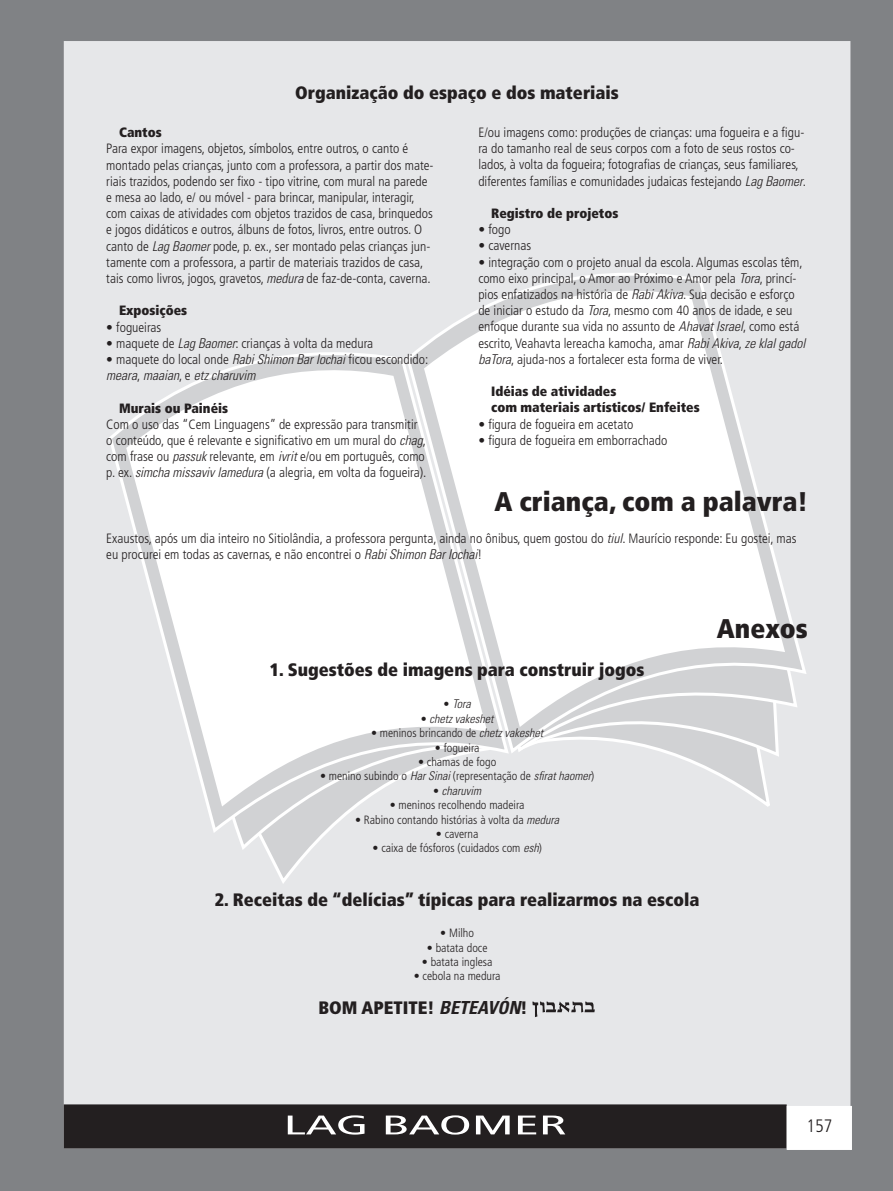
<style>
.page{position:relative;width:893px;height:1191px;background:#808285}
.page>*{position:absolute;margin:0;border:0;box-sizing:border-box;transform-origin:0 0}
.t1{font:900 condensed 27px "Frutiger";color:#231f20}
.t2{font:condensed 27px "Frutiger";color:#fff;scale:2 1}
.t3{font:900 condensed 18px "Frutiger";color:#231f20}
.t4{font:300 condensed 18px "Frutiger";color:#231f20}
.t5{font:300 condensed 13.5px/16.2px "Frutiger";color:#231f20}
.t6{font:900 condensed 13.5px/16.2px "Frutiger";color:#231f20}
.t7{font:italic 300 condensed 13.5px "Univers";color:#231f20}
.t8{font:300 condensed 12px "Frutiger";color:#231f20}
.t9{font:italic 300 condensed 12px "Univers";color:#231f20}
.s1{font-family:"Univers";font-style:italic}
.s2{font-family:"Frutiger";font-style:normal}
.s3{font-family:"Univers";font-weight:700;font-style:italic}
</style>
<div class="page">
<div style="left:65px;top:42px;width:785px;height:1105px;background:#e6e7e9"></div>
<div style="left:65px;top:1105px;width:721px;height:42px;background:#231f20"></div>
<div style="left:64px;top:1104px;width:723px;height:44px;border:2px solid #231f20"></div>
<div style="left:787px;top:1106px;width:64px;height:43px;background:#fff"></div>
<svg style="left:267px;top:852px;width:42px;height:32px"></svg>
<svg style="left:238px;top:835px;width:87px;height:17px"></svg>
<svg style="left:109px;top:352px;width:295px;height:483px"></svg>
<svg style="left:124px;top:361px;width:333px;height:448px"></svg>
<svg style="left:683px;top:759px;width:87px;height:48px"></svg>
<svg style="left:404px;top:273px;width:402px;height:483px"></svg>
<svg style="left:421px;top:281px;width:366px;height:448px;background:#f3f4f4"></svg>
<svg style="left:532px;top:1001px;width:63px;height:16px"></svg>
<h2 class="t3" style="left:295px;top:82px;width:325px">Organização do espaço e dos materiais</h2>
<p class="t6" style="left:119px;top:124px;width:44px">Cantos</p>
<p class="t5" style="left:106px;top:141px;width:329px">Para expor imagens, objetos, símbolos, entre outros, o canto é montado pelas crianças, junto com a professora, a partir dos mate&shy;riais trazidos, podendo ser fixo - tipo vitrine, com mural na parede e mesa ao lado, e/ ou móvel - para brincar, manipular, interagir, com caixas de atividades com objetos trazidos de casa, brinquedos e jogos didáticos e outros, álbuns de fotos, livros, entre outros. O canto de <span class="s1">Lag Baomer</span> pode, p. ex., ser montado pelas crianças jun&shy;tamente com a professora, a partir de materiais trazidos de casa, tais como livros, jogos, gravetos, <span class="s1">medura</span> de faz-de-conta, caverna.</p>
<p class="t6" style="left:119px;top:302px;width:70px">Exposições</p>
<p class="t5" style="left:106px;top:319px;width:57px">• fogueiras</p>
<p class="t5" style="left:106px;top:335px;width:268px">• maquete de <span class="s1">Lag Baomer</span>: crianças à volta da medura</p>
<p class="t5" style="left:106px;top:351px;width:323px">• maquete do local onde <span class="s1">Rabi Shimon Bar Iochai</span> ficou escondido:</p>
<p class="t7" style="left:106px;top:367px;width:151px">meara<span class="s2">,</span> maaian<span class="s2">, e</span> etz charuvim</p>
<p class="t6" style="left:119px;top:400px;width:111px">Murais ou Painéis</p>
<p class="t5" style="left:106px;top:416px;width:322px">Com o uso das “Cem Linguagens” de expressão para transmitir o conteúdo, que é relevante e significativo em um mural do <span class="s1">chag</span>, com frase ou <span class="s1">passuk</span> relevante, em <span class="s1">ivrit</span> e/ou em português, como p. ex. <span class="s1">simcha missaviv lamedura</span> (a alegria, em volta da fogueira).</p>
<p class="t5" style="left:478px;top:124px;width:329px">E/ou imagens como: produções de crianças: uma fogueira e a figu&shy;ra do tamanho real de seus corpos com a foto de seus rostos co&shy;lados, à volta da fogueira; fotografias de crianças, seus familiares, diferentes famílias e comunidades judaicas festejando <span class="s1">Lag Baomer</span>.</p>
<p class="t6" style="left:491px;top:205px;width:129px">Registro de projetos</p>
<p class="t5" style="left:478px;top:222px;width:34px">• fogo</p>
<p class="t5" style="left:478px;top:238px;width:54px">• cavernas</p>
<p class="t5" style="left:478px;top:254px;width:329px">• integração com o projeto anual da escola. Algumas escolas têm, como eixo principal, o Amor ao Próximo e Amor pela <span class="s1">Tora</span>, princí&shy;pios enfatizados na história de <span class="s1">Rabi Akiva</span>. Sua decisão e esforço de iniciar o estudo da <span class="s1">Tora</span>, mesmo com 40 anos de idade, e seu enfoque durante sua vida no assunto de <span class="s1">Ahavat Israel</span>, como está escrito, Veahavta lereacha kamocha, amar <span class="s1">Rabi Akiva</span>, <span class="s1">ze klal gadol baTora</span>, ajuda-nos a fortalecer esta forma de viver.</p>
<p class="t6" style="left:491px;top:383px;width:210px">Idéias de atividades<br>com materiais artísticos/ Enfeites</p>
<p class="t5" style="left:478px;top:416px;width:156px">• figura de fogueira em acetato</p>
<p class="t5" style="left:478px;top:432px;width:191px">• figura de fogueira em emborrachado</p>
<h1 class="t1" style="left:494px;top:485px;width:315px">A criança, com a palavra!</h1>
<p class="t5" style="left:106px;top:530px;width:692px">Exaustos, após um dia inteiro no Sitiolândia, a professora pergunta, ainda no ônibus, quem gostou do <span class="s1">tiul</span>. Maurício responde: Eu gostei, mas eu procurei em todas as cavernas, e não encontrei o <span class="s1">Rabi Shimon Bar Iochai</span>!</p>
<h2 class="t3" style="left:270px;top:658px;width:376px">1. Sugestões de imagens para construir jogos</h2>
<p class="t9" style="left:443px;top:697px;width:29px"><span class="s2">•</span> Tora</p>
<p class="t9" style="left:421px;top:711px;width:74px"><span class="s2">•</span> chetz vakeshet</p>
<p class="t8" style="left:371px;top:726px;width:174px">• meninos brincando de <span class="s1">chetz vakeshet</span></p>
<p class="t8" style="left:435px;top:740px;width:46px">• fogueira</p>
<p class="t8" style="left:418px;top:755px;width:80px">• chamas de fogo</p>
<p class="t8" style="left:320px;top:769px;width:276px">• menino subindo o <span class="s1">Har Sinai</span> (representação de <span class="s1">sfirat haomer</span>)</p>
<p class="t9" style="left:433px;top:783px;width:50px"><span class="s2">•</span> charuvim</p>
<p class="t8" style="left:390px;top:798px;width:136px">• meninos recolhendo madeira</p>
<p class="t8" style="left:355px;top:812px;width:206px">• Rabino contando histórias à volta da <span class="s1">medura</span></p>
<p class="t8" style="left:436px;top:827px;width:44px">• caverna</p>
<p class="t8" style="left:372px;top:841px;width:171px">• caixa de fósforos (cuidados com <span class="s1">esh</span>)</p>
<h2 class="t3" style="left:215px;top:889px;width:486px">2. Receitas de “delícias” típicas para realizarmos na escola</h2>
<p class="t8" style="left:440px;top:926px;width:35px">• Milho</p>
<p class="t8" style="left:427px;top:940px;width:62px">• batata doce</p>
<p class="t8" style="left:422px;top:955px;width:72px">• batata inglesa</p>
<p class="t8" style="left:414px;top:969px;width:88px">• cebola na medura</p>
<h2 class="t3" style="left:318px;top:996px;width:210px">BOM APETITE! <span class="s3">BETEAVÓN</span>!</h2>
<h1 class="t1" style="left:717px;top:612px;width:92px">Anexos</h1>
<h1 class="t2" style="left:284px;top:1109px;width:143px">LAG BAOMER</h1>
<h2 class="t4" style="left:806px;top:1115px;width:27px">157</h2>
</div>
